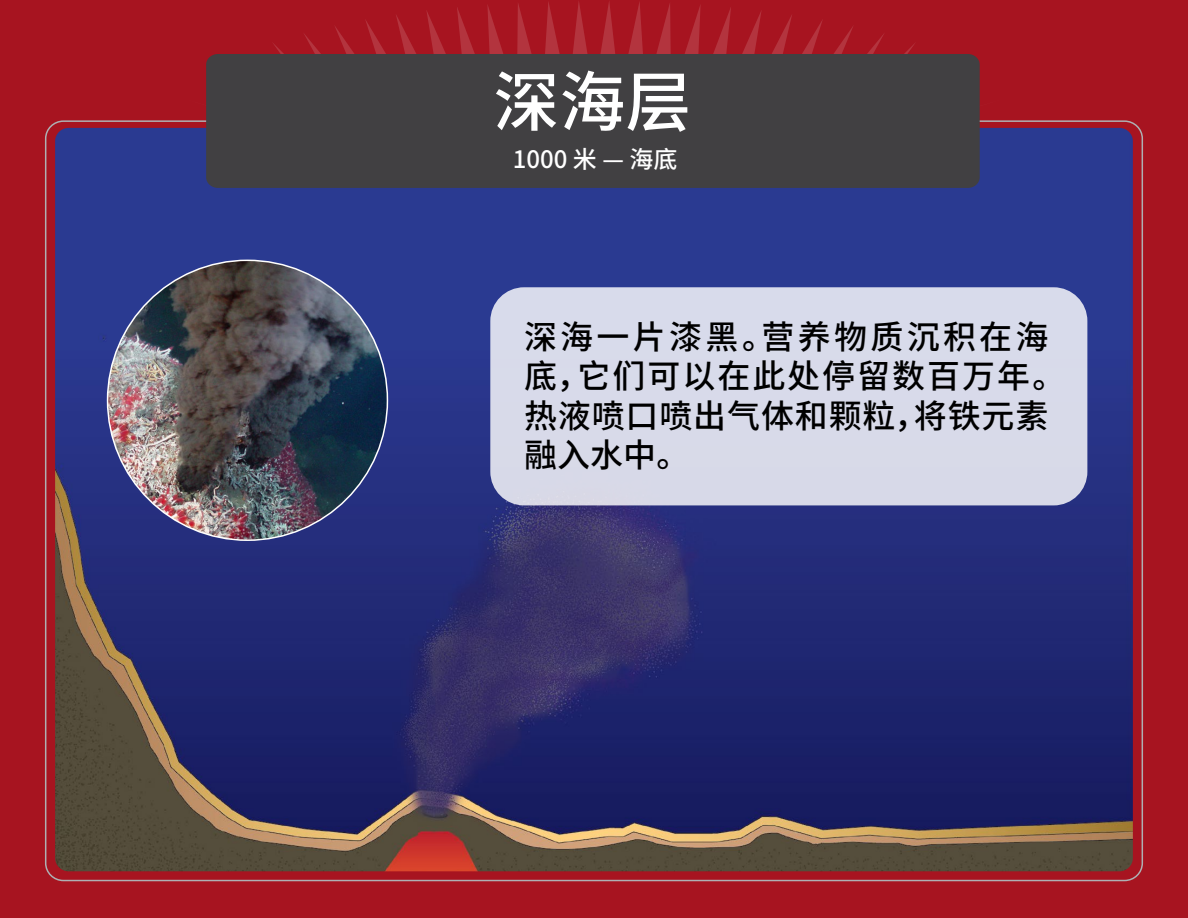
<style>
.page{position:relative;width:1188px;height:918px;background:#a71420}
.page>*{position:absolute;margin:0;border:0;box-sizing:border-box;transform-origin:0 0}
.t1{font:500 66px "Noto Sans CJ Ksc";color:#fff}
.t2{font:500 33px/39.6px "Noto Sans CJ Ksc";letter-spacing:.06em;color:#000}
.t3{font:500 24px "Noto Sans CJ Ksc";color:#fff}
</style>
<div class="page">
<svg style="left:164px;top:1px;width:860px;height:127px"></svg>
<img style="left:55px;top:128px;width:1078px;height:743px">
<div style="left:206px;top:54px;width:774px;height:134px;background:#414042;border-radius:11px"></div>
<div style="left:490px;top:287px;width:597px;height:218px;background:#d8daea;border-radius:34px"></div>
<img style="left:108px;top:260px;width:279px;height:280px;border-radius:140px">
<h1 class="t1" style="left:493px;top:65px;width:199px">深海层</h1>
<p class="t3" style="left:513px;top:146px;width:166px">1000 米 — 海底</p>
<p class="t2" style="left:524px;top:317px;width:543px">深海一片漆黑。营养物质沉积在海底，它们可以在此处停留数百万年。热液喷口喷出气体和颗粒，将铁元素融入水中。</p>
</div>
